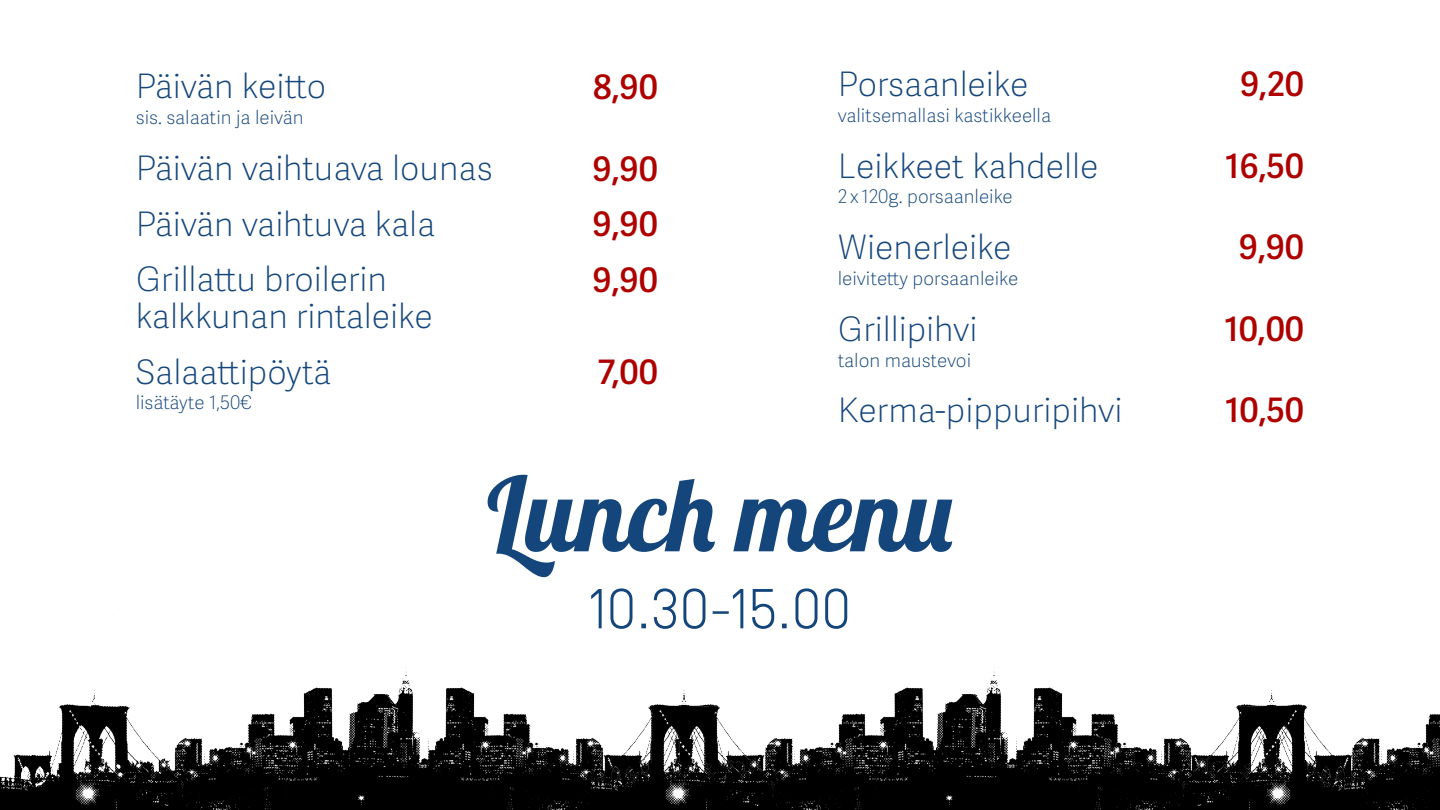
<style>
.page{position:relative;width:1440px;height:810px;background:#fff}
.page>*{position:absolute;margin:0;border:0;box-sizing:border-box;transform-origin:0 0}
.t1{font:100 33.75px/55.8px "Adelle Sans";color:#14467c}
.t2{font:600 33.75px/55.8px "Adelle Sans";color:#af0000;text-align:justify}
.t3{font:100 18.75px "Adelle Sans";color:#14467c}
</style>
<div class="page">
<img style="left:350px;top:671px;width:241px;height:139px">
<img style="left:0;top:687px;width:350px;height:123px">
<img style="left:591px;top:616px;width:346px;height:194px">
<img style="left:1366px;top:714px;width:74px;height:96px">
<img style="left:937px;top:671px;width:429px;height:139px">
<svg style="left:591px;top:588px;width:256px;height:41px"></svg>
<svg style="left:488px;top:475px;width:464px;height:102px"></svg>
<p class="t1" style="left:136px;top:57px;width:192px">Päivän keitto</p>
<p class="t3" style="left:136px;top:104px;width:169px">sis. salaatin ja leivän</p>
<p class="t1" style="left:136px;top:139px;width:359px">Päivän vaihtuava lounas<br>Päivän vaihtuva kala<br>Grillattu broilerin</p>
<p class="t1" style="left:136px;top:287px;width:298px">kalkkunan rintaleike<br>Salaattipöytä</p>
<p class="t3" style="left:136px;top:389px;width:117px">lisätäyte 1,50€</p>
<p class="t2" style="left:593px;top:58px;width:66px">8,90</p>
<p class="t2" style="left:593px;top:139px;width:67px">9,90<br>9,90<br>9,90</p>
<p class="t2" style="left:598px;top:343px;width:62px">7,00</p>
<p class="t1" style="left:838px;top:55px;width:192px">Porsaanleike</p>
<p class="t3" style="left:838px;top:102px;width:215px">valitsemallasi kastikkeella</p>
<p class="t1" style="left:838px;top:137px;width:262px">Leikkeet kahdelle</p>
<p class="t3" style="left:838px;top:183px;width:176px">2 x 120g. porsaanleike</p>
<p class="t1" style="left:838px;top:218px;width:175px">Wienerleike</p>
<p class="t3" style="left:838px;top:265px;width:182px">leivitetty porsaanleike</p>
<p class="t1" style="left:838px;top:300px;width:141px">Grillipihvi</p>
<p class="t3" style="left:838px;top:347px;width:135px">talon maustevoi</p>
<p class="t1" style="left:838px;top:381px;width:286px">Kerma-pippuripihvi</p>
<p class="t2" style="left:1240px;top:55px;width:66px">9,20</p>
<p class="t2" style="left:1225px;top:136px;width:81px">16,50</p>
<p class="t2" style="left:1239px;top:218px;width:67px">9,90</p>
<p class="t2" style="left:1224px;top:300px;width:81px">10,00</p>
<p class="t2" style="left:1225px;top:381px;width:81px">10,50</p>
</div>
